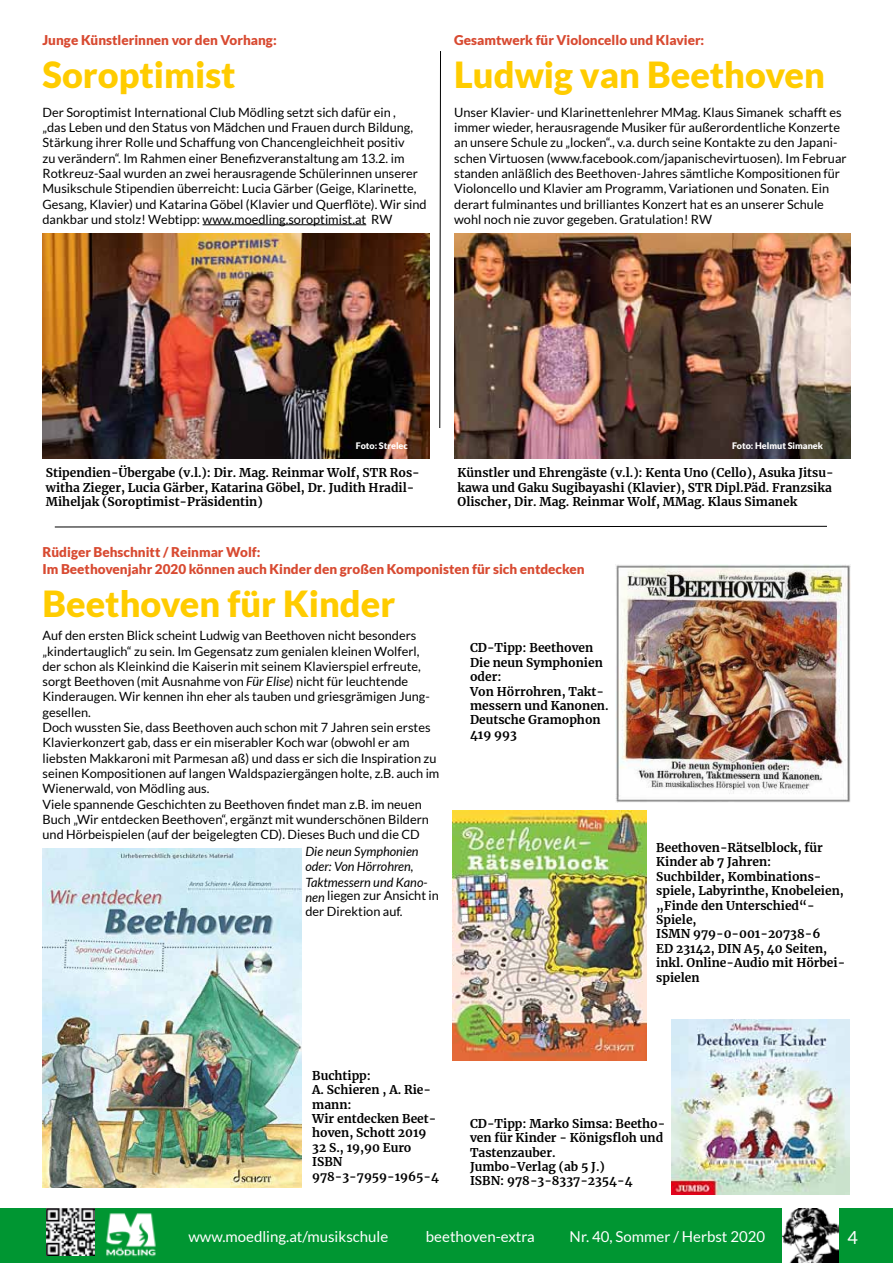
<style>
.page{position:relative;width:893px;height:1263px;background:#fff}
.page>*{position:absolute;margin:0;border:0;box-sizing:border-box;transform-origin:0 0}
.t1{font:900 36px "Lato";color:#fc0}
.t2{font:18px "Lato";color:#fff}
.t3{font:15px "Lato";color:#fff}
.t4{font:900 13.5px/16.2px "Lato";color:#d84a31}
.t5{font:12.75px/15.3px "Lato";color:#000}
.t6{font:italic 12.75px/15.3px "Lato";color:#000}
.t7{font:700 12px/14.4px "Merriweather";color:#000}
.t8{font:900 9px "Lato";color:#fff}
.s1{font-style:italic}
</style>
<div class="page">
<div style="left:0;top:1209px;width:893px;height:54px;background:#009632"></div>
<img style="left:782px;top:1209px;width:57px;height:54px">
<img style="left:47px;top:1209px;width:47px;height:47px">
<img style="left:106px;top:1213px;width:50px;height:44px">
<svg style="left:54px;top:526px;width:773px;height:2px"></svg>
<svg style="left:439px;top:51px;width:2px;height:377px"></svg>
<img style="left:43px;top:233px;width:386px;height:225px">
<hr style="left:203px;top:224px;width:163px;height:1px;background:#000">
<img style="left:454px;top:233px;width:396px;height:226px">
<img style="left:671px;top:1020px;width:178px;height:175px">
<img style="left:43px;top:848px;width:258px;height:339px">
<img style="left:452px;top:810px;width:194px;height:250px">
<img style="left:616px;top:564px;width:234px;height:238px">
<p class="t4" style="left:43px;top:32px;width:236px">Junge Künstlerinnen vor den Vorhang:</p>
<h1 class="t1" style="left:43px;top:54px;width:195px">Soroptimist</h1>
<p class="t5" style="left:43px;top:104px;width:386px">Der Soroptimist International Club Mödling setzt sich dafür ein ,<br>„das Leben und den Status von Mädchen und Frauen durch Bildung, Stärkung ihrer Rolle und Schaffung von Chancengleichheit positiv<br>zu verändern“. Im Rahmen einer Benefizveranstaltung am 13.2. im Rotkreuz-Saal wurden an zwei herausragende Schülerinnen unserer Musikschule Stipendien überreicht: Lucia Gärber (Geige, Klarinette, Gesang, Klavier) und Katarina Göbel (Klavier und Querflöte). Wir sind dankbar und stolz! Webtipp: www.moedling.soroptimist.at RW</p>
<p class="t4" style="left:454px;top:32px;width:252px">Gesamtwerk für Violoncello und Klavier:</p>
<h1 class="t1" style="left:454px;top:54px;width:372px">Ludwig van Beethoven</h1>
<p class="t5" style="left:454px;top:104px;width:394px">Unser Klavier- und Klarinettenlehrer MMag. Klaus Simanek schafft es immer wieder, herausragende Musiker für außerordentliche Konzerte an unsere Schule zu „locken“., v.a. durch seine Kontakte zu den Japani&shy;schen Virtuosen (www.facebook.com/japanischevirtuosen). Im Februar standen anläßlich des Beethoven-Jahres sämtliche Kompositionen für Violoncello und Klavier am Programm, Variationen und Sonaten. Ein derart fulminantes und brilliantes Konzert hat es an unserer Schule wohl noch nie zuvor gegeben. Gratulation! RW</p>
<p class="t8" style="left:732px;top:440px;width:92px">Foto: Helmut Simanek</p>
<p class="t7" style="left:458px;top:466px;width:378px">Künstler und Ehrengäste (v.l.): Kenta Uno (Cello), Asuka Jitsu&shy;kawa und Gaku Sugibayashi (Klavier), STR Dipl.Päd. Franzsika<br>Olischer, Dir. Mag. Reinmar Wolf, MMag. Klaus Simanek</p>
<p class="t4" style="left:43px;top:544px;width:544px">Rüdiger Behschnitt / Reinmar Wolf:<br>Im Beethovenjahr 2020 können auch Kinder den großen Komponisten für sich entdecken</p>
<h1 class="t1" style="left:43px;top:583px;width:354px">Beethoven für Kinder</h1>
<p class="t5" style="left:43px;top:628px;width:398px">Auf den ersten Blick scheint Ludwig van Beethoven nicht besonders „kindertauglich“ zu sein. Im Gegensatz zum genialen kleinen Wolferl, der schon als Kleinkind die Kaiserin mit seinem Klavierspiel erfreute, sorgt Beethoven (mit Ausnahme von <span class="s1">Für Elise</span>) nicht für leuchtende Kinderaugen. Wir kennen ihn eher als tauben und griesgrämigen Jung&shy;gesellen.<br>Doch wussten Sie, dass Beethoven auch schon mit 7 Jahren sein erstes Klavierkonzert gab, dass er ein miserabler Koch war (obwohl er am liebsten Makkaroni mit Parmesan aß) und dass er sich die Inspiration zu seinen Kompositionen auf langen Waldspaziergängen holte, z.B. auch im Wienerwald, von Mödling aus.<br>Viele spannende Geschichten zu Beethoven findet man z.B. im neuen Buch „Wir entdecken Beethoven“, ergänzt mit wunderschönen Bildern und Hörbeispielen (auf der beigelegten CD). Dieses Buch und die CD</p>
<p class="t6" style="left:305px;top:844px;width:124px">Die neun Symphonien oder: Von Hörrohren,<br>Taktmessern und Kano-</p>
<p class="t5" style="left:305px;top:888px;width:135px"><span class="s1">nen</span> liegen zur Ansicht in der Direktion auf.</p>
<p class="t8" style="left:356px;top:440px;width:53px">Foto: Strelec</p>
<p class="t7" style="left:46px;top:466px;width:375px">Stipendien-Übergabe (v.l.): Dir. Mag. Reinmar Wolf, STR Ros&shy;witha Zieger, Lucia Gärber, Katarina Göbel, Dr. Judith Hradil-<br>Miheljak (Soroptimist-Präsidentin)</p>
<p class="t7" style="left:470px;top:640px;width:140px">CD-Tipp: Beethoven<br>Die neun Symphonien oder:<br>Von Hörrohren, Takt&shy;messern und Kanonen.<br>Deutsche Gramophon<br>419 993</p>
<p class="t7" style="left:656px;top:840px;width:191px">Beethoven-Rätselblock, für<br>Kinder ab 7 Jahren:<br>Suchbilder, Kombinations&shy;spiele, Labyrinthe, Knobeleien, „Finde den Unterschied“-<br>Spiele,<br>ISMN 979-0-001-20738-6<br>ED 23142, DIN A5, 40 Seiten, inkl. Online-Audio mit Hörbei&shy;spielen</p>
<p class="t7" style="left:312px;top:1068px;width:128px">Buchtipp:<br>A. Schieren , A. Rie&shy;mann:<br>Wir entdecken Beet&shy;hoven, Schott 2019<br>32 S., 19,90 Euro<br>ISBN<br>978-3-7959-1965-4</p>
<p class="t7" style="left:470px;top:1116px;width:197px">CD-Tipp: Marko Simsa: Beetho&shy;ven für Kinder - Königsfloh und<br>Tastenzauber.<br>Jumbo-Verlag (ab 5 J.)<br>ISBN: 978-3-8337-2354-4</p>
<p class="t3" style="left:188px;top:1228px;width:201px">www.moedling.at/musikschule</p>
<p class="t3" style="left:426px;top:1228px;width:111px">beethoven-extra</p>
<p class="t3" style="left:570px;top:1228px;width:197px">Nr. 40, Sommer / Herbst 2020</p>
<h2 class="t2" style="left:848px;top:1227px;width:12px">4</h2>
</div>
